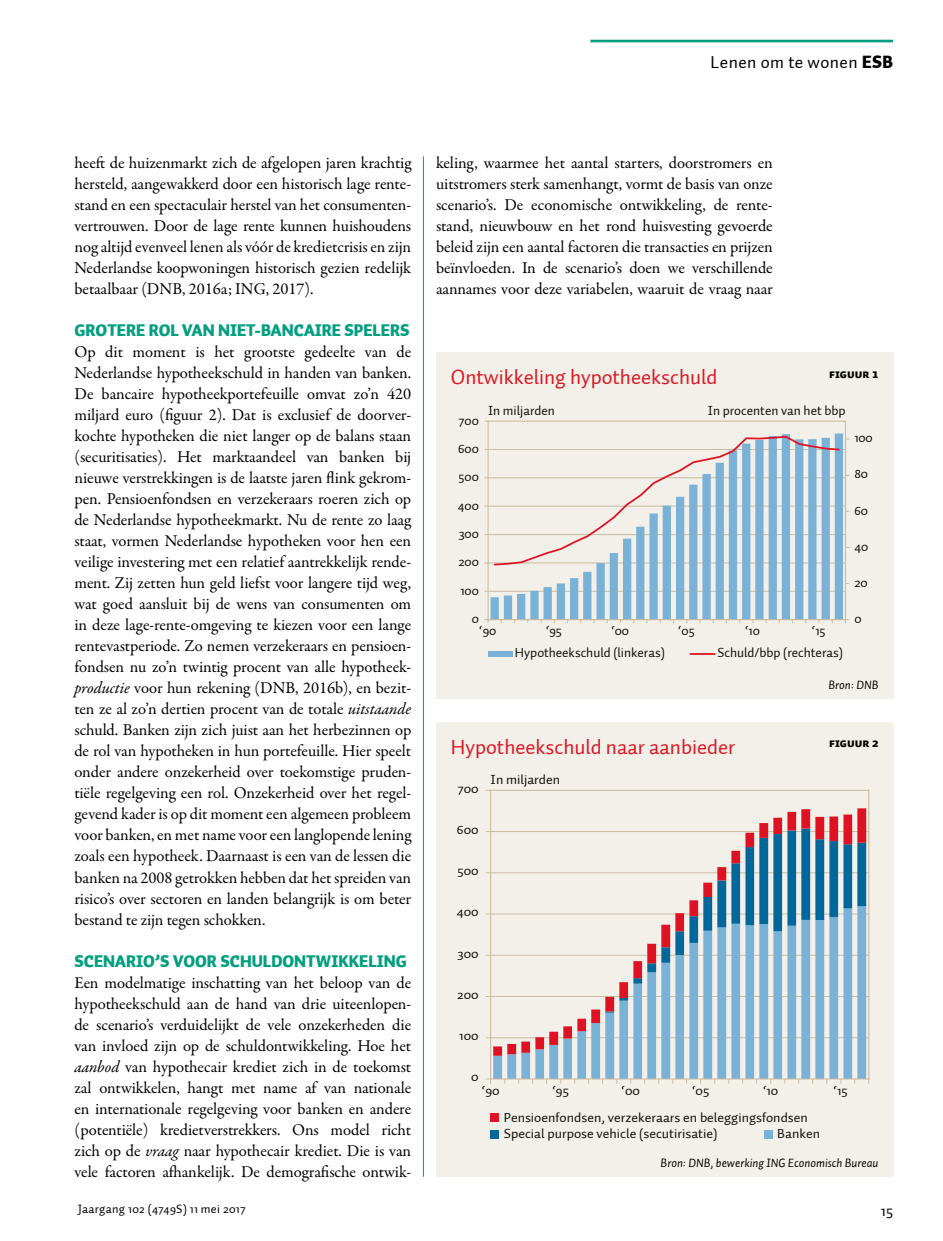
<style>
.page{position:relative;width:943px;height:1241px;background:#fff}
.page>*{position:absolute;margin:0;border:0;box-sizing:border-box;transform-origin:0 0}
.t1{font:21px "Auto 1";color:#dd1825}
.t2{font:17.5px "Auto 1";letter-spacing:.025em;color:#000}
.t3{font:16.62px/21px "Garamond Premr Pro";letter-spacing:-.005em;color:#000;text-align:justify}
.t4{font:15.75px "Auto 1";color:#000}
.t5{font:13.47px/16.6px "Auto 1";color:#12100b;scale:1.04 1}
.t6{font:13.47px "Auto 1";color:#12100b}
.t7{font:italic 12.25px "Auto 1";color:#000}
.t8{font:12.25px "Auto 1";letter-spacing:.025em;color:#000}
.t9{font:12.25px "Auto 1 Black Sm Cp";color:#000}
.s1{font-weight:900}
.s2{font-family:"Auto 1";font-weight:900;color:#009f7f}
.s3{font-style:italic}
</style>
<div class="page">
<div style="left:436px;top:352px;width:457px;height:346px;background:#f2f0e9"></div>
<hr style="left:488px;top:449px;width:357px;height:1px;background:#cbbba0">
<hr style="left:488px;top:477px;width:357px;height:1px;background:#cbbba0">
<hr style="left:488px;top:505px;width:357px;height:1px;background:#cbbba0">
<hr style="left:488px;top:534px;width:357px;height:1px;background:#cbbba0">
<hr style="left:488px;top:562px;width:357px;height:1px;background:#cbbba0">
<hr style="left:488px;top:591px;width:357px;height:1px;background:#cbbba0">
<svg style="left:490px;top:433px;width:353px;height:186px"></svg>
<hr style="left:487px;top:421px;width:1px;height:198px;background:#cbbba0">
<hr style="left:845px;top:421px;width:1px;height:198px;background:#cbbba0">
<hr style="left:488px;top:619px;width:357px;height:1px;background:#cbbba0">
<hr style="left:488px;top:420px;width:357px;height:1px;background:#cbbba0">
<svg style="left:485px;top:435px;width:355px;height:131px"></svg>
<div style="left:488px;top:651px;width:24px;height:5px;background:#79b2d6"></div>
<svg style="left:690px;top:653px;width:24px;height:1px"></svg>
<div style="left:436px;top:722px;width:457px;height:454px;background:#f2f0e9"></div>
<hr style="left:490px;top:831px;width:378px;height:1px;background:#cbbba0">
<hr style="left:490px;top:872px;width:378px;height:1px;background:#cbbba0">
<hr style="left:490px;top:913px;width:378px;height:1px;background:#cbbba0">
<hr style="left:490px;top:954px;width:378px;height:1px;background:#cbbba0">
<hr style="left:490px;top:996px;width:378px;height:1px;background:#cbbba0">
<hr style="left:490px;top:1037px;width:378px;height:1px;background:#cbbba0">
<svg style="left:493px;top:1055px;width:373px;height:23px;fill:#79b2d6"></svg>
<svg style="left:493px;top:808px;width:373px;height:247px"></svg>
<hr style="left:490px;top:790px;width:1px;height:288px;background:#cbbba0">
<hr style="left:868px;top:790px;width:1px;height:288px;background:#cbbba0">
<hr style="left:490px;top:1078px;width:378px;height:1px;background:#cbbba0">
<hr style="left:490px;top:789px;width:378px;height:1px;background:#cbbba0">
<div style="left:490px;top:1113px;width:9px;height:8px;background:#de1223"></div>
<div style="left:490px;top:1129px;width:9px;height:9px;background:#00679a"></div>
<div style="left:764px;top:1129px;width:8px;height:9px;background:#79b2d6"></div>
<hr style="left:590px;top:40px;width:302px;height:2px;background:#009f7f">
<hr style="left:423px;top:156px;width:1px;height:1020px;background:#009f7f">
<p class="t2" style="left:710px;top:51px;width:184px">Lenen om te wonen <span class="s1">ESB</span></p>
<p class="t3" style="left:74px;top:153px;width:338px">heeft de huizenmarkt zich de afgelopen jaren krachtig hersteld, aangewakkerd door een historisch lage rente&shy;stand en een spectaculair herstel van het consumenten&shy;vertrouwen. Door de lage rente kunnen huishoudens nog altijd evenveel lenen als vóór de kredietcrisis en zijn Nederlandse koopwoningen historisch gezien redelijk betaalbaar (DNB, 2016a; ING, 2017).</p>
<p class="t3" style="left:74px;top:321px;width:338px"><span class="s2">GROTERE ROL VAN NIET-BANCAIRE SPELERS </span>Op dit moment is het grootste gedeelte van de Nederlandse hypotheekschuld in handen van banken.<br>De bancaire hypotheekportefeuille omvat zo’n 420 miljard euro (figuur 2). Dat is exclusief de doorver&shy;kochte hypotheken die niet langer op de balans staan (securitisaties). Het marktaandeel van banken bij nieuwe verstrekkingen is de laatste jaren flink gekrom&shy;pen. Pensioenfondsen en verzekeraars roeren zich op de Nederlandse hypotheekmarkt. Nu de rente zo laag staat, vormen Nederlandse hypotheken voor hen een veilige investering met een relatief aantrekkelijk rende&shy;ment. Zij zetten hun geld liefst voor langere tijd weg, wat goed aansluit bij de wens van consumenten om in deze lage-rente-omgeving te kiezen voor een lange rentevastperiode. Zo nemen verzekeraars en pensioen&shy;fondsen nu zo’n twintig procent van alle hypotheek&shy;<span class="s3">productie</span> voor hun rekening (DNB, 2016b), en bezit&shy;ten ze al zo’n dertien procent van de totale <span class="s3">uitstaande </span>schuld. Banken zijn zich juist aan het herbezinnen op de rol van hypotheken in hun portefeuille. Hier speelt onder andere onzekerheid over toekomstige pruden&shy;tiële regelgeving een rol. Onzekerheid over het regel&shy;gevend kader is op dit moment een algemeen probleem voor banken, en met name voor een langlopende lening zoals een hypotheek. Daarnaast is een van de lessen die banken na 2008 getrokken hebben dat het spreiden van risico’s over sectoren en landen belangrijk is om beter bestand te zijn tegen schokken.</p>
<p class="t3" style="left:74px;top:951px;width:338px;text-align:left"><span class="s2">SCENARIO’S VOOR SCHULDONTWIKKELING </span>Een modelmatige inschatting van het beloop van de hypotheekschuld aan de hand van drie uiteenlopen&shy;de scenario’s verduidelijkt de vele onzekerheden die van invloed zijn op de schuldontwikkeling. Hoe het <span class="s3">aanbod</span> van hypothecair krediet zich in de toekomst zal ontwikkelen, hangt met name af van nationale en internationale regelgeving voor banken en andere (potentiële) kredietverstrekkers. Ons model richt zich op de <span class="s3">vraag</span> naar hypothecair krediet. Die is van vele factoren afhankelijk. De demografische ontwik-</p>
<p class="t3" style="left:436px;top:153px;width:338px">keling, waarmee het aantal starters, doorstromers en uitstromers sterk samenhangt, vormt de basis van onze scenario’s. De economische ontwikkeling, de rente&shy;stand, nieuwbouw en het rond huisvesting gevoerde beleid zijn een aantal factoren die transacties en prijzen beïnvloeden. In de scenario’s doen we verschillende aannames voor deze variabelen, waaruit de vraag naar</p>
<p class="t1" style="left:451px;top:364px;width:268px">Ontwikkeling hypotheekschuld</p>
<p class="t9" style="left:829px;top:366px;width:51px">FIGUUR 1</p>
<p class="t6" style="left:458px;top:411px;width:22px">700</p>
<p class="t6" style="left:458px;top:440px;width:22px">600</p>
<p class="t6" style="left:458px;top:468px;width:22px">500</p>
<p class="t6" style="left:458px;top:496px;width:23px">400</p>
<p class="t6" style="left:458px;top:525px;width:22px">300</p>
<p class="t6" style="left:458px;top:553px;width:22px">200</p>
<p class="t6" style="left:460px;top:581px;width:20px">100</p>
<p class="t6" style="left:472px;top:610px;width:9px">0</p>
<p class="t6" style="left:488px;top:402px;width:68px">In miljarden</p>
<p class="t6" style="left:708px;top:402px;width:139px">In procenten van het bbp</p>
<p class="t6" style="left:479px;top:622px;width:19px">‘90</p>
<p class="t6" style="left:546px;top:622px;width:17px">‘95</p>
<p class="t6" style="left:611px;top:622px;width:19px">‘00</p>
<p class="t6" style="left:678px;top:622px;width:18px">‘05</p>
<p class="t6" style="left:745px;top:622px;width:16px">‘10</p>
<p class="t6" style="left:812px;top:622px;width:15px">‘15</p>
<p class="t6" style="left:515px;top:644px;width:151px">Hypotheekschuld (linkeras)</p>
<p class="t6" style="left:717px;top:644px;width:127px">Schuld/bbp (rechteras)</p>
<p class="t6" style="left:854px;top:429px;width:20px">100</p>
<p class="t6" style="left:854px;top:465px;width:15px">80</p>
<p class="t6" style="left:854px;top:501px;width:15px">60</p>
<p class="t6" style="left:854px;top:537px;width:15px">40</p>
<p class="t6" style="left:854px;top:573px;width:15px">20</p>
<p class="t6" style="left:854px;top:609px;width:9px">0</p>
<p class="t7" style="left:828px;top:676px;width:51px">Bron: DNB</p>
<p class="t1" style="left:451px;top:733px;width:286px">Hypotheekschuld naar aanbieder</p>
<p class="t9" style="left:829px;top:735px;width:51px">FIGUUR 2</p>
<p class="t5" style="left:457px;top:780px;width:22px">700</p>
<p class="t5" style="left:457px;top:821px;width:22px">600</p>
<p class="t5" style="left:490px;top:771px;width:68px">In miljarden</p>
<p class="t5" style="left:457px;top:862px;width:22px">500</p>
<p class="t5" style="left:456px;top:903px;width:23px">400</p>
<p class="t5" style="left:457px;top:944px;width:22px">300</p>
<p class="t5" style="left:457px;top:986px;width:22px">200</p>
<p class="t5" style="left:459px;top:1027px;width:20px">100</p>
<p class="t5" style="left:471px;top:1068px;width:9px">0</p>
<p class="t5" style="left:482px;top:1082px;width:19px">‘90</p>
<p class="t5" style="left:552px;top:1082px;width:17px">‘95</p>
<p class="t5" style="left:621px;top:1082px;width:19px">‘00</p>
<p class="t5" style="left:692px;top:1082px;width:18px">‘05</p>
<p class="t5" style="left:763px;top:1082px;width:16px">‘10</p>
<p class="t5" style="left:833px;top:1082px;width:15px">‘15</p>
<p class="t5" style="left:504px;top:1108px;width:294px">Pensioenfondsen, verzekeraars en beleggingsfondsen<br>Special purpose vehicle (secutirisatie)</p>
<p class="t5" style="left:777px;top:1125px;width:43px">Banken</p>
<p class="t7" style="left:660px;top:1154px;width:219px">Bron: DNB, bewerking ING Economisch Bureau</p>
<p class="t8" style="left:78px;top:1201px;width:169px">Jaargang 102 (4749S) 11 mei 2017</p>
<p class="t4" style="left:880px;top:1200px;width:14px">15</p>
</div>
